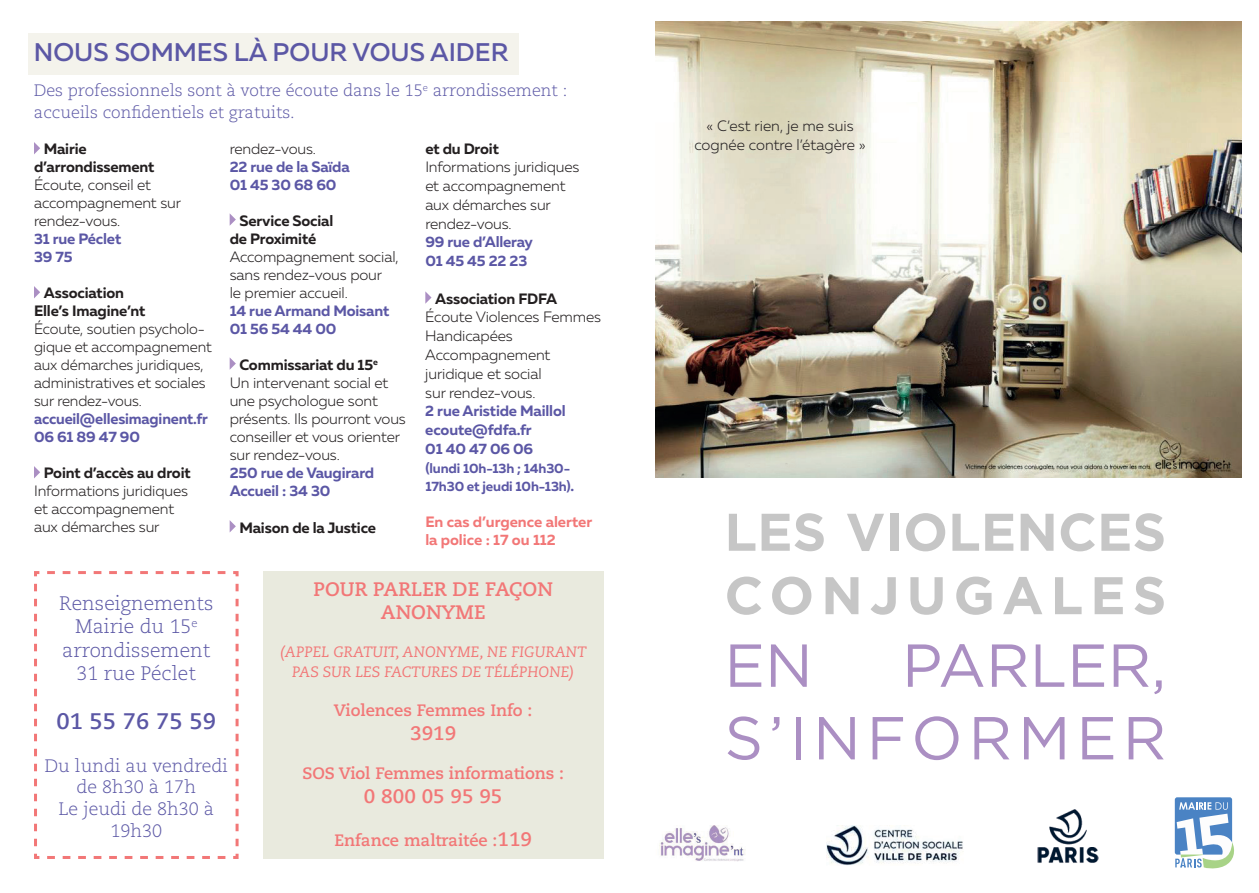
<style>
.page{position:relative;width:1259px;height:893px;background:#fff}
.page>*{position:absolute;margin:0;border:0;box-sizing:border-box;transform-origin:0 0}
.t1{font:60.45px/72.6px "Gotham HTF";letter-spacing:.08em;color:#ab8fc3;text-align:right}
.t2{font:700 52.8px/63.4px "Gotham HTF";color:#c6c6c6}
.t3{font:500 25.5px "Muller";color:#5b57a5}
.t4{font:700 22.5px "Caecilia LT Std";color:#5b57a5}
.t5{font:300 19.5px/23.4px "Caecilia LT Std";color:#5b57a5;text-align:center}
.t6{font:700 19.5px/23.4px "Caecilia LT Std";color:#f27777;text-align:center}
.t7{font:300 18px/21.6px "Caecilia LT Std";color:#5b57a5;text-align:center}
.t8{font:300 16.5px/21.6px "Caecilia LT Std";color:#5b57a5}
.t9{font:700 16.5px "Caecilia LT Std";color:#f27777}
.t10{font:300 15px/18px "Muller";letter-spacing:-.01em;color:#231f20}
.t11{font:700 15px/18px "Muller";letter-spacing:-.01em;color:#5b57a5}
.t12{font:700 15px/18px "Muller";letter-spacing:-.01em;color:#231f20}
.t13{font:italic 15px/19.8px "Caecilia LT Std";color:#f27777;text-align:center}
.t14{font:700 15px/18px "Muller";color:#f27777}
.t15{font:700 13.5px/18.8px "Muller";letter-spacing:-.01em;color:#5b57a5}
.s1{font-weight:700}
.s2{font-size:15px}
.s3{font-size:19.5px}
</style>
<div class="page">
<img style="left:655px;top:21px;width:587px;height:456px">
<div style="left:1174px;top:797px;width:58px;height:58px;background:#4a83c4;border-radius:2px"></div>
<svg style="left:1175px;top:802px;width:59px;height:67px"></svg>
<img style="left:659px;top:825px;width:87px;height:37px">
<img style="left:826px;top:826px;width:137px;height:40px">
<img style="left:1037px;top:809px;width:61px;height:54px">
<div style="left:29px;top:33px;width:490px;height:41px;background:#f4f3ec"></div>
<div style="left:264px;top:571px;width:340px;height:288px;background:#e9eade"></div>
<svg style="left:34px;top:142px;width:6px;height:12px"></svg>
<svg style="left:34px;top:286px;width:6px;height:12px"></svg>
<svg style="left:34px;top:466px;width:6px;height:12px"></svg>
<svg style="left:230px;top:214px;width:6px;height:11px"></svg>
<svg style="left:230px;top:358px;width:6px;height:12px"></svg>
<svg style="left:230px;top:520px;width:6px;height:12px"></svg>
<svg style="left:425px;top:291px;width:6px;height:13px"></svg>
<svg style="left:34px;top:571px;width:205px;height:288px"></svg>
<h3 class="t3" style="left:34px;top:37px;width:476px">NOUS SOMMES LÀ POUR VOUS AIDER</h3>
<p class="t8" style="left:34px;top:80px;width:535px">Des professionnels sont à votre écoute dans le 15<sup>e</sup> arrondissement : accueils confidentiels et gratuits.</p>
<p class="t12" style="left:34px;top:140px;width:122px;text-indent:10px">Mairie d’arrondissement</p>
<p class="t10" style="left:34px;top:176px;width:148px">Écoute, conseil et accompagnement sur rendez-vous.</p>
<p class="t11" style="left:34px;top:230px;width:89px">31 rue Péclet<br>39 75</p>
<p class="t12" style="left:34px;top:284px;width:113px;text-indent:10px">Association<br>Elle’s Imagine’nt</p>
<p class="t10" style="left:34px;top:320px;width:179px">Écoute, soutien psycholo&shy;gique et accompagnement aux démarches juridiques, administratives et sociales sur rendez-vous.</p>
<p class="t11" style="left:34px;top:410px;width:175px">accueil@ellesimaginent.fr<br>06 61 89 47 90</p>
<p class="t12" style="left:44px;top:464px;width:148px">Point d’accès au droit</p>
<p class="t10" style="left:34px;top:482px;width:155px">Informations juridiques et accompagnement aux démarches sur</p>
<p class="t10" style="left:230px;top:139px;width:88px">rendez-vous.</p>
<p class="t11" style="left:230px;top:157px;width:122px">22 rue de la Saïda<br>01 45 30 68 60</p>
<p class="t12" style="left:230px;top:211px;width:105px;text-indent:10px">Service Social de Proximité</p>
<p class="t10" style="left:230px;top:247px;width:170px">Accompagnement social, sans rendez-vous pour<br>le premier accueil.</p>
<p class="t11" style="left:230px;top:301px;width:161px">14 rue Armand Moisant<br>01 56 54 44 00</p>
<p class="t10" style="left:230px;top:355px;width:178px;text-indent:10px"><span class="s1">Commissariat du 15</span><sup>e<br></sup>Un intervenant social et une psychologue sont présents. Ils pourront vous conseiller et vous orienter sur rendez-vous.</p>
<p class="t11" style="left:230px;top:463px;width:146px">250 rue de Vaugirard<br>Accueil : 34 30</p>
<p class="t12" style="left:239px;top:518px;width:138px">Maison de la Justice</p>
<p class="t12" style="left:425px;top:139px;width:75px">et du Droit</p>
<p class="t10" style="left:425px;top:158px;width:155px;line-height:18.8px">Informations juridiques et accompagnement aux démarches sur rendez-vous.</p>
<p class="t11" style="left:425px;top:233px;width:109px;line-height:18.8px">99 rue d’Alleray<br>01 45 45 22 23</p>
<p class="t12" style="left:435px;top:289px;width:124px">Association FDFA</p>
<p class="t10" style="left:425px;top:308px;width:177px;line-height:18.8px">Écoute Violences Femmes<br>Handicapées<br>Accompagnement juridique et social<br>sur rendez-vous.</p>
<p class="t11" style="left:425px;top:402px;width:142px;line-height:18.8px">2 rue Aristide Maillol ecoute@fdfa.fr<br>01 40 47 06 06</p>
<p class="t15" style="left:425px;top:458px;width:150px">(lundi 10h-13h ; 14h30-<br>17h30 et jeudi 10h-13h)<span class="s2">.</span></p>
<p class="t14" style="left:425px;top:513px;width:169px">En cas d’urgence alerter la police : 17 ou 112</p>
<h3 class="t5" style="left:59px;top:592px;width:156px">Renseignements<br>Mairie du 15<sup>e </sup>arrondissement<br>31 rue Péclet</h3>
<h3 class="t4" style="left:56px;top:707px;width:161px">01 55 76 75 59</h3>
<p class="t7" style="left:45px;top:755px;width:185px">Du lundi au vendredi de 8h30 à 17h<br>Le jeudi de 8h30 à<br>19h30</p>
<h3 class="t6" style="left:313px;top:577px;width:241px">POUR PARLER DE FAÇON<br>ANONYME</h3>
<p class="t13" style="left:280px;top:642px;width:308px">(APPEL GRATUIT, ANONYME, NE FIGURANT<br>PAS SUR LES FACTURES DE TÉLÉPHONE)</p>
<p class="t9" style="left:334px;top:701px;width:200px">Violences Femmes Info :</p>
<h3 class="t6" style="left:410px;top:721px;width:48px">3919</h3>
<p class="t9" style="left:302px;top:764px;width:263px">SOS Viol Femmes informations :</p>
<h3 class="t6" style="left:364px;top:784px;width:140px">0 800 05 95 95</h3>
<p class="t9" style="left:334px;top:830px;width:199px">Enfance maltraitée :<span class="s3">119</span></p>
<p class="t10" style="left:694px;top:117px;width:173px;line-height:18.8px;text-align:center">« C’est rien, je me suis cognée contre l’étagère »</p>
<h2 class="t2" style="left:724px;top:499px;width:443px">LES VIOLENCES<br>CONJUGALES</h2>
<h1 class="t1" style="left:724px;top:628px;width:90px">EN</h1>
<h1 class="t1" style="left:724px;top:628px;width:443px">PARLER,<br>S’INFORMER</h1>
</div>
